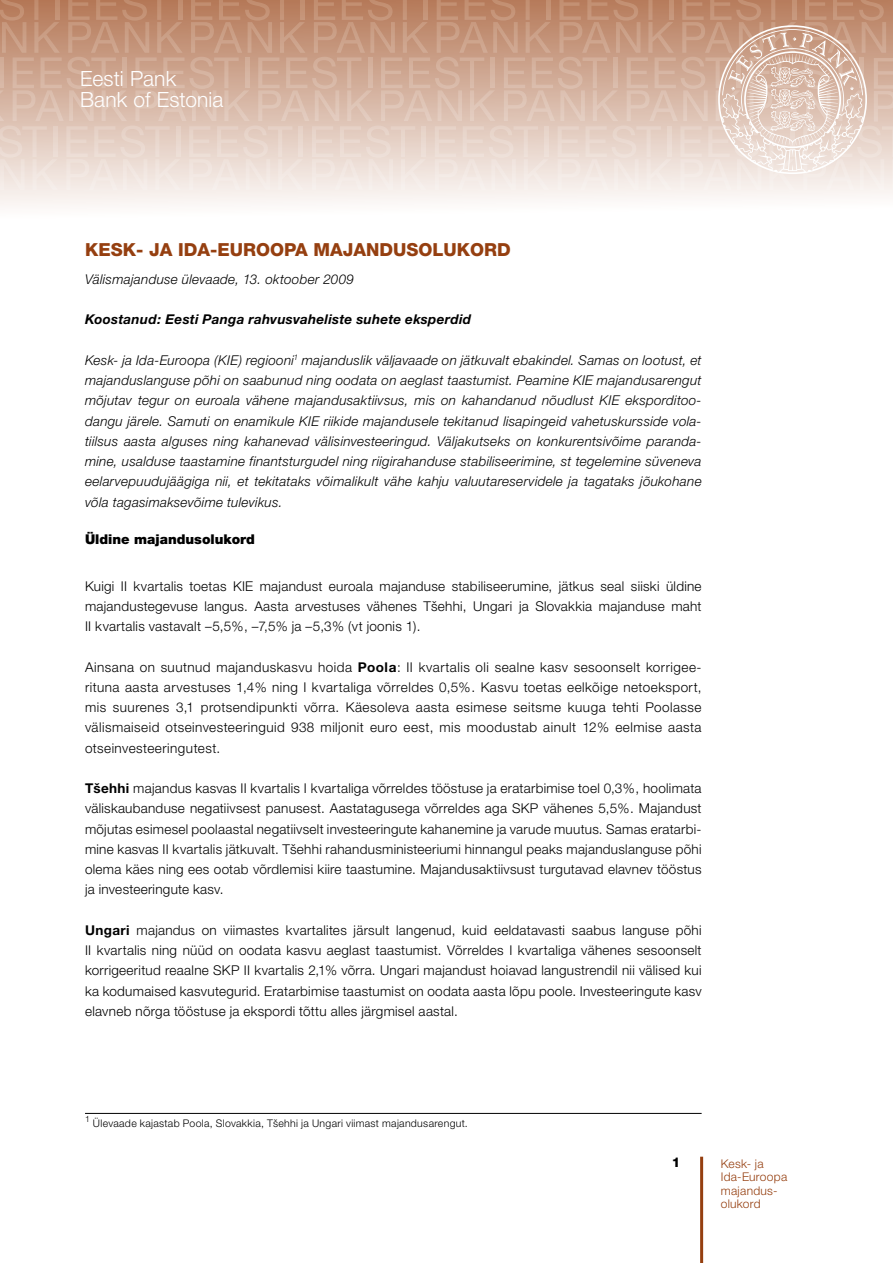
<style>
.page{position:relative;width:893px;height:1263px;background:#fff}
.page>*{position:absolute;margin:0;border:0;box-sizing:border-box;transform-origin:0 0}
.t1{font:300 21px/21px "Helvetica Neue";letter-spacing:.005em;color:#fff}
.t2{font:800 18px "Helvetica Neue";color:#953f10}
.t3{font:300 13.5px/20.2px "Helvetica Neue";letter-spacing:.02em;color:#000;text-align:justify}
.t4{font:italic 300 13.5px/20.2px "Helvetica Neue";letter-spacing:.02em;color:#000;text-align:justify}
.t5{font:italic 700 13.5px "Helvetica Neue";letter-spacing:.015em;color:#000}
.t6{font:900 13.5px "Helvetica Neue";color:#000}
.t7{font:800 13.5px "Helvetica Neue";color:#000}
.t8{font:300 12px/13.5px "Helvetica Neue";letter-spacing:.025em;color:#953f10}
.t9{font:300 10.5px "Helvetica Neue";letter-spacing:.03em;color:#000}
.t10{font:300 8.7px "Helvetica Neue";color:#000}
.s1{font-weight:700}
</style>
<div class="page">
<div style="left:0;top:0;width:893px;height:221px;background:#fcf9f8"></div>
<hr style="left:700px;top:1157px;width:3px;height:106px;background:#953f10">
<svg style="left:0;top:0;width:893px;height:190px;background:#d8b9a8"></svg>
<hr style="left:85px;top:1113px;width:617px;height:1px;background:#000">
<h1 class="t1" style="left:80px;top:67px;width:145px">Eesti Pank<br>Bank of Estonia</h1>
<h2 class="t2" style="left:85px;top:239px;width:427px">KESK- JA IDA-EUROOPA MAJANDUSOLUKORD</h2>
<p class="t4" style="left:85px;top:269px;width:271px">Välismajanduse ülevaade, 13. oktoober 2009</p>
<p class="t5" style="left:85px;top:311px;width:388px">Koostanud: Eesti Panga rahvusvaheliste suhete eksperdid</p>
<p class="t4" style="left:85px;top:350px;width:618px">Kesk- ja Ida-Euroopa (KIE) regiooni<sup>1</sup> majanduslik väljavaade on jätkuvalt ebakindel. Samas on lootust, et majanduslanguse põhi on saabunud ning oodata on aeglast taastumist. Peamine KIE majandusarengut mõjutav tegur on euroala vähene majandusaktiivsus, mis on kahandanud nõudlust KIE eksporditoo&shy;dangu järele. Samuti on enamikule KIE riikide majandusele tekitanud lisapingeid vahetuskursside vola&shy;tiilsus aasta alguses ning kahanevad välisinvesteeringud. Väljakutseks on konkurentsivõime paranda&shy;mine, usalduse taastamine finantsturgudel ning riigirahanduse stabiliseerimine, st tegelemine süveneva eelarvepuudujäägiga nii, et tekitataks võimalikult vähe kahju valuutareservidele ja tagataks jõukohane võla tagasimaksevõime tulevikus.</p>
<p class="t6" style="left:85px;top:531px;width:171px">Üldine majandusolukord</p>
<p class="t3" style="left:85px;top:575px;width:618px">Kuigi II kvartalis toetas KIE majandust euroala majanduse stabiliseerumine, jätkus seal siiski üldine majandustegevuse langus. Aasta arvestuses vähenes Tšehhi, Ungari ja Slovakkia majanduse maht II kvartalis vastavalt –5,5%, –7,5% ja –5,3% (vt joonis 1).</p>
<p class="t3" style="left:85px;top:656px;width:618px">Ainsana on suutnud majanduskasvu hoida <span class="s1">Poola</span>: II kvartalis oli sealne kasv sesoonselt korrigee&shy;rituna aasta arvestuses 1,4% ning I kvartaliga võrreldes 0,5%. Kasvu toetas eelkõige netoeksport, mis suurenes 3,1 protsendipunkti võrra. Käesoleva aasta esimese seitsme kuuga tehti Poolasse välismaiseid otseinvesteeringuid 938 miljonit euro eest, mis moodustab ainult 12% eelmise aasta otseinvesteeringutest.</p>
<p class="t3" style="left:85px;top:778px;width:618px"><span class="s1">Tšehhi</span> majandus kasvas II kvartalis I kvartaliga võrreldes tööstuse ja eratarbimise toel 0,3%, hoolimata väliskaubanduse negatiivsest panusest. Aastatagusega võrreldes aga SKP vähenes 5,5%. Majandust mõjutas esimesel poolaastal negatiivselt investeeringute kahanemine ja varude muutus. Samas eratarbi&shy;mine kasvas II kvartalis jätkuvalt. Tšehhi rahandusministeeriumi hinnangul peaks majanduslanguse põhi olema käes ning ees ootab võrdlemisi kiire taastumine. Majandusaktiivsust turgutavad elavnev tööstus ja investeeringute kasv.</p>
<p class="t3" style="left:85px;top:920px;width:618px"><span class="s1">Ungari</span> majandus on viimastes kvartalites järsult langenud, kuid eeldatavasti saabus languse põhi II kvartalis ning nüüd on oodata kasvu aeglast taastumist. Võrreldes I kvartaliga vähenes sesoonselt korrigeeritud reaalne SKP II kvartalis 2,1% võrra. Ungari majandust hoiavad langustrendil nii välised kui ka kodumaised kasvutegurid. Eratarbimise taastumist on oodata aasta lõpu poole. Investeeringute kasv elavneb nõrga tööstuse ja ekspordi tõttu alles järgmisel aastal.</p>
<p class="t10" style="left:85px;top:1113px;width:6px">1</p>
<p class="t9" style="left:93px;top:1117px;width:376px">Ülevaade kajastab Poola, Slovakkia, Tšehhi ja Ungari viimast majandusarengut.</p>
<p class="t7" style="left:672px;top:1154px;width:10px">1</p>
<p class="t8" style="left:721px;top:1156px;width:68px">Kesk- ja<br>Ida-Euroopa majandus&shy;olukord</p>
</div>
